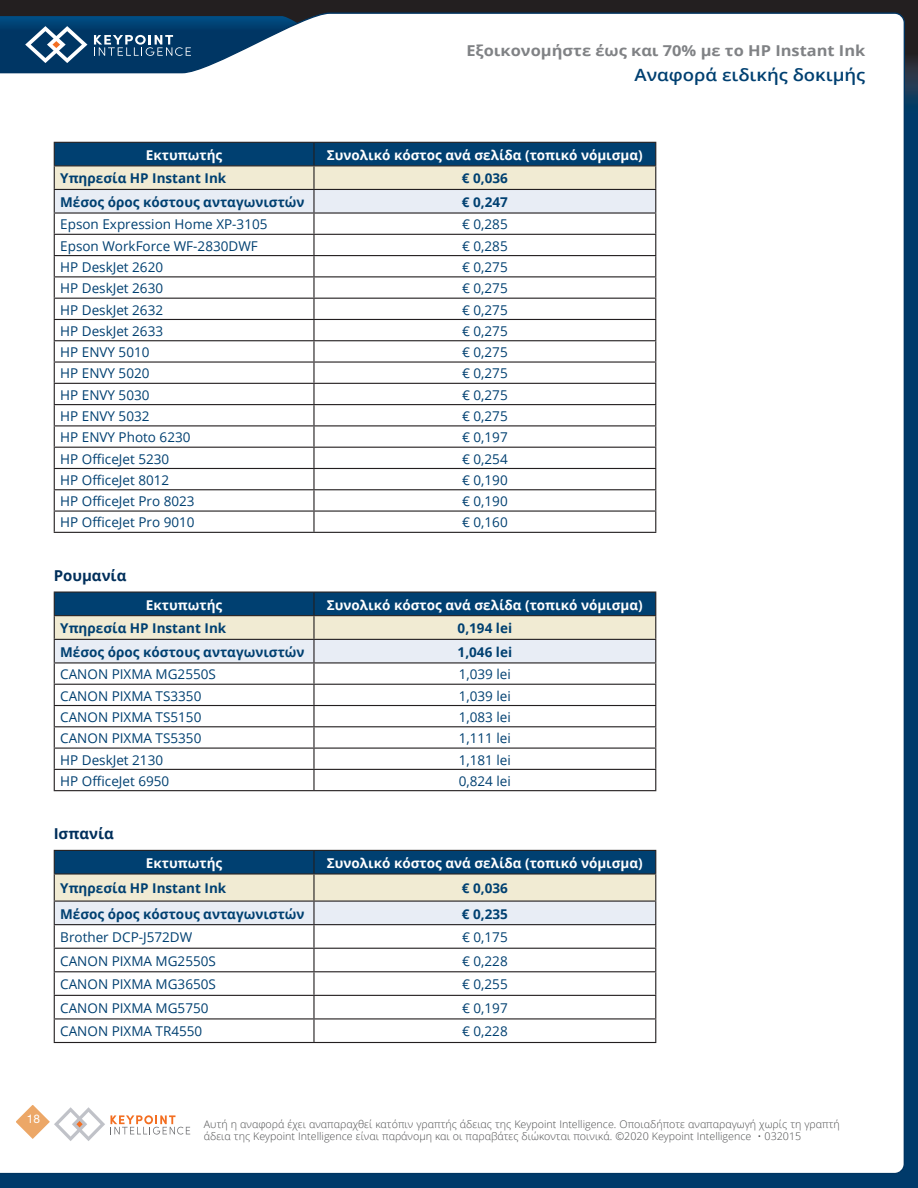
<style>
.page{position:relative;width:918px;height:1188px;background:#fff}
.page>*{position:absolute;margin:0;border:0;box-sizing:border-box;transform-origin:0 0}
.t1{font:600 16.95px "Open Sans";color:#004071;scale:1.09 1}
.t2{font:700 15px "Open Sans";color:#808285;scale:1.09 1}
.CTR_TABLE_HEAD_LEFT{font:700 15px "Open Sans";color:#002f5b}
.CTR_TABLE_TITLE{font:13.5px "Open Sans";color:#004071}
.CTR_TABLE_TITLE-2{font:700 13.5px "Open Sans";color:#004071}
.CTR_TABLE_HEAD_WHITE{font:700 13.5px "Open Sans";color:#fff}
.t3{font:11.85px "Helvetica Neue LT Pro";color:#fff}
.t4{font:300 10.5px/12px "Open Sans";color:#4b4c4d}
</style>
<div class="page">
<div style="left:0;top:60px;width:918px;height:1128px;background:#003a6a"></div>
<div style="left:0;top:0;width:918px;height:72px;background:#231f20"></div>
<svg style="left:906px;top:58px;width:12px;height:42px"></svg>
<div style="left:0;top:12px;width:906px;height:1161px;background:#fff"></div>
<svg style="left:0;top:16px;width:353px;height:69px;background:#7292ac"></svg>
<svg style="left:9px;top:1098px;width:181px;height:47px;background:#f7eee7"></svg>
<svg style="left:54px;top:142px;width:602px;height:390px;background:#e1e5e7"></svg>
<hr style="left:54px;top:532px;width:260px;height:1px;background:#231f20">
<hr style="left:314px;top:532px;width:342px;height:1px;background:#231f20">
<svg style="left:54px;top:592px;width:602px;height:198px;background:#d2d9dc"></svg>
<hr style="left:54px;top:790px;width:260px;height:1px;background:#231f20">
<hr style="left:314px;top:790px;width:342px;height:1px;background:#231f20">
<svg style="left:54px;top:850px;width:602px;height:192px;background:#cfd5d9"></svg>
<hr style="left:54px;top:1042px;width:260px;height:1px;background:#231f20">
<hr style="left:314px;top:1042px;width:342px;height:1px;background:#231f20">
<p class="t2" style="left:466px;top:40px;width:368px">Εξοικονομήστε έως και 70% με το HP Instant Ink</p>
<p class="t1" style="left:634px;top:63px;width:213px">Αναφορά ειδικής δοκιμής</p>
<p class="CTR_TABLE_HEAD_WHITE" style="left:146px;top:145px;width:78px">Εκτυπωτής</p>
<p class="CTR_TABLE_HEAD_WHITE" style="left:327px;top:145px;width:317px">Συνολικό κόστος ανά σελίδα (τοπικό νόμισμα)</p>
<p class="CTR_TABLE_TITLE-2" style="left:60px;top:169px;width:167px">Υπηρεσία HP Instant Ink</p>
<p class="CTR_TABLE_TITLE-2" style="left:462px;top:169px;width:47px">€ 0,036</p>
<p class="CTR_TABLE_TITLE-2" style="left:60px;top:193px;width:246px">Μέσος όρος κόστους ανταγωνιστών</p>
<p class="CTR_TABLE_TITLE-2" style="left:462px;top:193px;width:47px">€ 0,247</p>
<p class="CTR_TABLE_TITLE" style="left:60px;top:215px;width:209px">Epson Expression Home XP-3105</p>
<p class="CTR_TABLE_TITLE" style="left:462px;top:215px;width:47px">€ 0,285</p>
<p class="CTR_TABLE_TITLE" style="left:60px;top:237px;width:199px">Epson WorkForce WF-2830DWF</p>
<p class="CTR_TABLE_TITLE" style="left:462px;top:237px;width:47px">€ 0,285</p>
<p class="CTR_TABLE_TITLE" style="left:60px;top:258px;width:104px">HP DeskJet 2620</p>
<p class="CTR_TABLE_TITLE" style="left:462px;top:258px;width:47px">€ 0,275</p>
<p class="CTR_TABLE_TITLE" style="left:60px;top:279px;width:104px">HP DeskJet 2630</p>
<p class="CTR_TABLE_TITLE" style="left:462px;top:279px;width:47px">€ 0,275</p>
<p class="CTR_TABLE_TITLE" style="left:60px;top:300px;width:104px">HP DeskJet 2632</p>
<p class="CTR_TABLE_TITLE" style="left:462px;top:300px;width:47px">€ 0,275</p>
<p class="CTR_TABLE_TITLE" style="left:60px;top:322px;width:104px">HP DeskJet 2633</p>
<p class="CTR_TABLE_TITLE" style="left:462px;top:322px;width:47px">€ 0,275</p>
<p class="CTR_TABLE_TITLE" style="left:60px;top:343px;width:91px">HP ENVY 5010</p>
<p class="CTR_TABLE_TITLE" style="left:462px;top:343px;width:47px">€ 0,275</p>
<p class="CTR_TABLE_TITLE" style="left:60px;top:364px;width:91px">HP ENVY 5020</p>
<p class="CTR_TABLE_TITLE" style="left:462px;top:364px;width:47px">€ 0,275</p>
<p class="CTR_TABLE_TITLE" style="left:60px;top:386px;width:91px">HP ENVY 5030</p>
<p class="CTR_TABLE_TITLE" style="left:462px;top:386px;width:47px">€ 0,275</p>
<p class="CTR_TABLE_TITLE" style="left:60px;top:407px;width:91px">HP ENVY 5032</p>
<p class="CTR_TABLE_TITLE" style="left:462px;top:407px;width:47px">€ 0,275</p>
<p class="CTR_TABLE_TITLE" style="left:60px;top:428px;width:132px">HP ENVY Photo 6230</p>
<p class="CTR_TABLE_TITLE" style="left:462px;top:428px;width:47px">€ 0,197</p>
<p class="CTR_TABLE_TITLE" style="left:60px;top:449px;width:111px">HP OfficeJet 5230</p>
<p class="CTR_TABLE_TITLE" style="left:462px;top:449px;width:47px">€ 0,254</p>
<p class="CTR_TABLE_TITLE" style="left:60px;top:471px;width:111px">HP OfficeJet 8012</p>
<p class="CTR_TABLE_TITLE" style="left:462px;top:471px;width:47px">€ 0,190</p>
<p class="CTR_TABLE_TITLE" style="left:60px;top:492px;width:136px">HP OfficeJet Pro 8023</p>
<p class="CTR_TABLE_TITLE" style="left:462px;top:492px;width:47px">€ 0,190</p>
<p class="CTR_TABLE_TITLE" style="left:60px;top:513px;width:136px">HP OfficeJet Pro 9010</p>
<p class="CTR_TABLE_TITLE" style="left:462px;top:513px;width:47px">€ 0,160</p>
<p class="CTR_TABLE_HEAD_LEFT" style="left:54px;top:564px;width:74px">Ρουμανία</p>
<p class="CTR_TABLE_HEAD_WHITE" style="left:146px;top:595px;width:78px">Εκτυπωτής</p>
<p class="CTR_TABLE_HEAD_WHITE" style="left:327px;top:595px;width:317px">Συνολικό κόστος ανά σελίδα (τοπικό νόμισμα)</p>
<p class="CTR_TABLE_TITLE-2" style="left:60px;top:619px;width:167px">Υπηρεσία HP Instant Ink</p>
<p class="CTR_TABLE_TITLE-2" style="left:458px;top:619px;width:56px">0,194 lei</p>
<p class="CTR_TABLE_TITLE-2" style="left:60px;top:643px;width:246px">Μέσος όρος κόστους ανταγωνιστών</p>
<p class="CTR_TABLE_TITLE-2" style="left:458px;top:643px;width:56px">1,046 lei</p>
<p class="CTR_TABLE_TITLE" style="left:60px;top:665px;width:157px">CANON PIXMA MG2550S</p>
<p class="CTR_TABLE_TITLE" style="left:459px;top:665px;width:54px">1,039 lei</p>
<p class="CTR_TABLE_TITLE" style="left:60px;top:687px;width:143px">CANON PIXMA TS3350</p>
<p class="CTR_TABLE_TITLE" style="left:459px;top:687px;width:54px">1,039 lei</p>
<p class="CTR_TABLE_TITLE" style="left:60px;top:708px;width:143px">CANON PIXMA TS5150</p>
<p class="CTR_TABLE_TITLE" style="left:459px;top:708px;width:54px">1,083 lei</p>
<p class="CTR_TABLE_TITLE" style="left:60px;top:729px;width:143px">CANON PIXMA TS5350</p>
<p class="CTR_TABLE_TITLE" style="left:459px;top:729px;width:54px">1,111 lei</p>
<p class="CTR_TABLE_TITLE" style="left:60px;top:750px;width:104px">HP DeskJet 2130</p>
<p class="CTR_TABLE_TITLE" style="left:459px;top:750px;width:54px">1,181 lei</p>
<p class="CTR_TABLE_TITLE" style="left:60px;top:772px;width:111px">HP OfficeJet 6950</p>
<p class="CTR_TABLE_TITLE" style="left:459px;top:772px;width:54px">0,824 lei</p>
<p class="CTR_TABLE_HEAD_LEFT" style="left:54px;top:823px;width:62px">Ισπανία</p>
<p class="CTR_TABLE_HEAD_WHITE" style="left:146px;top:854px;width:78px">Εκτυπωτής</p>
<p class="CTR_TABLE_HEAD_WHITE" style="left:327px;top:854px;width:317px">Συνολικό κόστος ανά σελίδα (τοπικό νόμισμα)</p>
<p class="CTR_TABLE_TITLE-2" style="left:60px;top:879px;width:167px">Υπηρεσία HP Instant Ink</p>
<p class="CTR_TABLE_TITLE-2" style="left:462px;top:879px;width:47px">€ 0,036</p>
<p class="CTR_TABLE_TITLE-2" style="left:60px;top:904px;width:246px">Μέσος όρος κόστους ανταγωνιστών</p>
<p class="CTR_TABLE_TITLE-2" style="left:462px;top:904px;width:47px">€ 0,235</p>
<p class="CTR_TABLE_TITLE" style="left:60px;top:928px;width:134px">Brother DCP-J572DW</p>
<p class="CTR_TABLE_TITLE" style="left:462px;top:928px;width:47px">€ 0,175</p>
<p class="CTR_TABLE_TITLE" style="left:60px;top:952px;width:157px">CANON PIXMA MG2550S</p>
<p class="CTR_TABLE_TITLE" style="left:462px;top:952px;width:47px">€ 0,228</p>
<p class="CTR_TABLE_TITLE" style="left:60px;top:975px;width:157px">CANON PIXMA MG3650S</p>
<p class="CTR_TABLE_TITLE" style="left:462px;top:975px;width:47px">€ 0,255</p>
<p class="CTR_TABLE_TITLE" style="left:60px;top:999px;width:150px">CANON PIXMA MG5750</p>
<p class="CTR_TABLE_TITLE" style="left:462px;top:999px;width:47px">€ 0,197</p>
<p class="CTR_TABLE_TITLE" style="left:60px;top:1022px;width:144px">CANON PIXMA TR4550</p>
<p class="CTR_TABLE_TITLE" style="left:462px;top:1022px;width:47px">€ 0,228</p>
<p class="t3" style="left:27px;top:1111px;width:15px">18</p>
<p class="t4" style="left:204px;top:1118px;width:637px">Αυτή η αναφορά έχει αναπαραχθεί κατόπιν γραπτής άδειας της Keypoint Intelligence. Οποιαδήποτε αναπαραγωγή χωρίς τη γραπτή άδεια της Keypoint Intelligence είναι παράνομη και οι παραβάτες διώκονται ποινικά. ©2020 Keypoint Intelligence • 032015</p>
</div>
